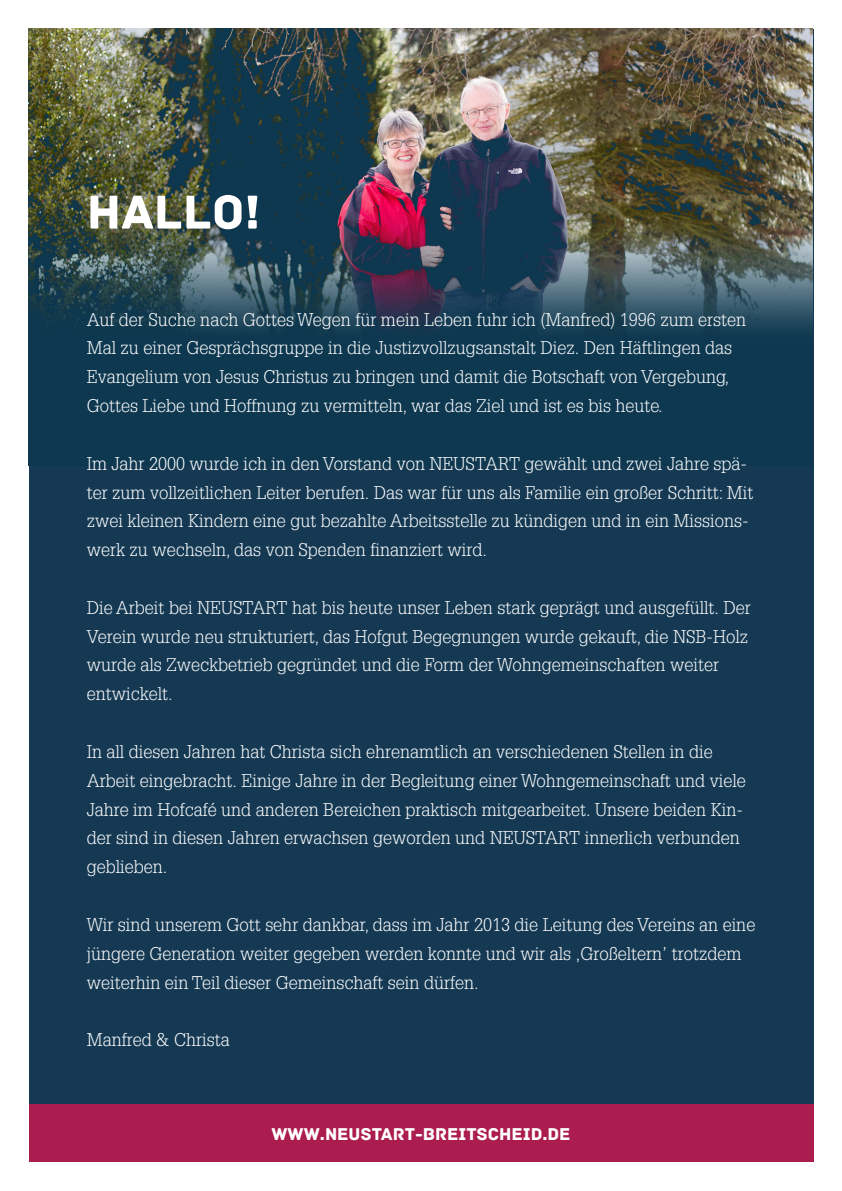
<style>
.page{position:relative;width:842px;height:1191px;background:#fff}
.page>*{position:absolute;margin:0;border:0;box-sizing:border-box;transform-origin:0 0}
.Überschrift_1{font:50px "Archive";color:#fff}
.t1{font:300 18px/28.8px "Glypha";color:#fff}
.Überschrift_1-2{font:18px "Archive";color:#fff}
</style>
<div class="page">
<div style="left:29px;top:29px;width:784px;height:1075px;background:#153953"></div>
<img style="left:29px;top:29px;width:784px;height:298px">
<div style="left:29px;top:1104px;width:784px;height:58px;background:#ac1d4f"></div>
<p class="Überschrift_1" style="left:87px;top:182px;width:175px">HALLO!</p>
<p class="t1" style="left:87px;top:305px;width:661px">Auf der Suche nach Gottes Wegen für mein Leben fuhr ich (Manfred) 1996 zum ersten Mal zu einer Gesprächsgruppe in die Justizvollzugsanstalt Diez. Den Häftlingen das Evangelium von Jesus Christus zu bringen und damit die Botschaft von Vergebung, Gottes Liebe und Hoffnung zu vermitteln, war das Ziel und ist es bis heute.</p>
<p class="t1" style="left:87px;top:449px;width:668px">Im Jahr 2000 wurde ich in den Vorstand von NEUSTART gewählt und zwei Jahre spä&shy;ter zum vollzeitlichen Leiter berufen. Das war für uns als Familie ein großer Schritt: Mit zwei kleinen Kindern eine gut bezahlte Arbeitsstelle zu kündigen und in ein Missions&shy;werk zu wechseln, das von Spenden finanziert wird.</p>
<p class="t1" style="left:87px;top:593px;width:666px">Die Arbeit bei NEUSTART hat bis heute unser Leben stark geprägt und ausgefüllt. Der Verein wurde neu strukturiert, das Hofgut Begegnungen wurde gekauft, die NSB-Holz wurde als Zweckbetrieb gegründet und die Form der Wohngemeinschaften weiter entwickelt.</p>
<p class="t1" style="left:87px;top:737px;width:660px">In all diesen Jahren hat Christa sich ehrenamtlich an verschiedenen Stellen in die Arbeit eingebracht. Einige Jahre in der Begleitung einer Wohngemeinschaft und viele Jahre im Hofcafé und anderen Bereichen praktisch mitgearbeitet. Unsere beiden Kin&shy;der sind in diesen Jahren erwachsen geworden und NEUSTART innerlich verbunden geblieben.</p>
<p class="t1" style="left:87px;top:910px;width:670px">Wir sind unserem Gott sehr dankbar, dass im Jahr 2013 die Leitung des Vereins an eine jüngere Generation weiter gegeben werden konnte und wir als ‚Großeltern’ trotzdem weiterhin ein Teil dieser Gemeinschaft sein dürfen.</p>
<p class="t1" style="left:87px;top:1026px;width:144px">Manfred &amp; Christa</p>
<p class="Überschrift_1-2" style="left:271px;top:1123px;width:301px">WWW.NEUSTART-BREITSCHEID.DE</p>
</div>
